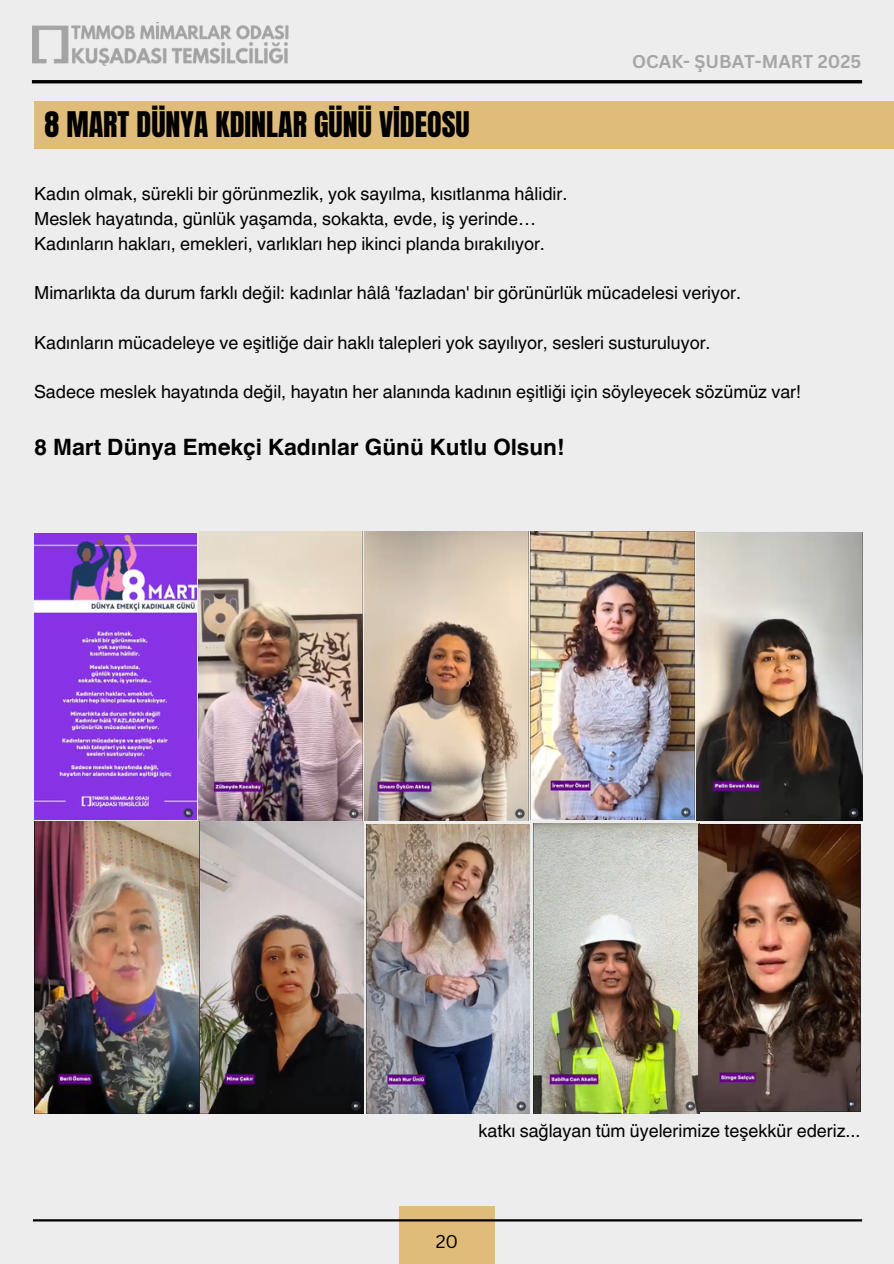
<style>
.page{position:relative;width:894px;height:1264px;background:#fff}
.page>*{position:absolute;margin:0;border:0;box-sizing:border-box;transform-origin:0 0}
.t1{font:30px "Anton";color:#000}
.t2{font:700 22.5px "Helvetica World";color:#000}
.t3{font:18px/24.8px "Helvetica World";color:#000}
.t4{font:700 18px "Canva Sans";color:#a6a6a6}
.t5{font:18px "Canva Sans";color:#000}
</style>
<div class="page">
<div style="left:0;top:0;width:893px;height:1263px;background:#ededed"></div>
<img style="left:33px;top:22px;width:256px;height:44px">
<div style="left:399px;top:1206px;width:95px;height:57px;background:#e0bc7b"></div>
<hr style="left:33px;top:1219px;width:828px;height:2px;background:#000">
<hr style="left:32px;top:80px;width:829px;height:3px;background:#000">
<div style="left:34px;top:101px;width:859px;height:48px;background:#e0bc7b"></div>
<img style="left:34px;top:533px;width:162px;height:286px">
<img style="left:198px;top:531px;width:331px;height:289px">
<img style="left:533px;top:823px;width:166px;height:290px">
<img style="left:34px;top:822px;width:329px;height:291px">
<img style="left:366px;top:824px;width:163px;height:289px">
<img style="left:696px;top:532px;width:166px;height:288px">
<img style="left:531px;top:531px;width:163px;height:288px">
<img style="left:698px;top:824px;width:162px;height:287px">
<h1 class="t1" style="left:44px;top:103px;width:426px">8 MART DÜNYA KDINLAR GÜNÜ VİDEOSU</h1>
<p class="t4" style="left:632px;top:49px;width:230px">OCAK- ŞUBAT-MART 2025</p>
<p class="t3" style="left:34px;top:182px;width:534px">Kadın olmak, sürekli bir görünmezlik, yok sayılma, kısıtlanma hâlidir.<br>Meslek hayatında, günlük yaşamda, sokakta, evde, iş yerinde…<br>Kadınların hakları, emekleri, varlıkları hep ikinci planda bırakılıyor.</p>
<p class="t3" style="left:34px;top:281px;width:708px">Mimarlıkta da durum farklı değil: kadınlar hâlâ 'fazladan' bir görünürlük mücadelesi veriyor.</p>
<p class="t3" style="left:34px;top:330px;width:678px">Kadınların mücadeleye ve eşitliğe dair haklı talepleri yok sayılıyor, sesleri susturuluyor.</p>
<p class="t3" style="left:34px;top:380px;width:768px">Sadece meslek hayatında değil, hayatın her alanında kadının eşitliği için söyleyecek sözümüz var!</p>
<p class="t2" style="left:34px;top:428px;width:532px">8 Mart Dünya Emekçi Kadınlar Günü Kutlu Olsun!</p>
<p class="t3" style="left:478px;top:1118px;width:383px">katkı sağlayan tüm üyelerimize teşekkür ederiz...</p>
<p class="t5" style="left:435px;top:1228px;width:24px">20</p>
</div>
